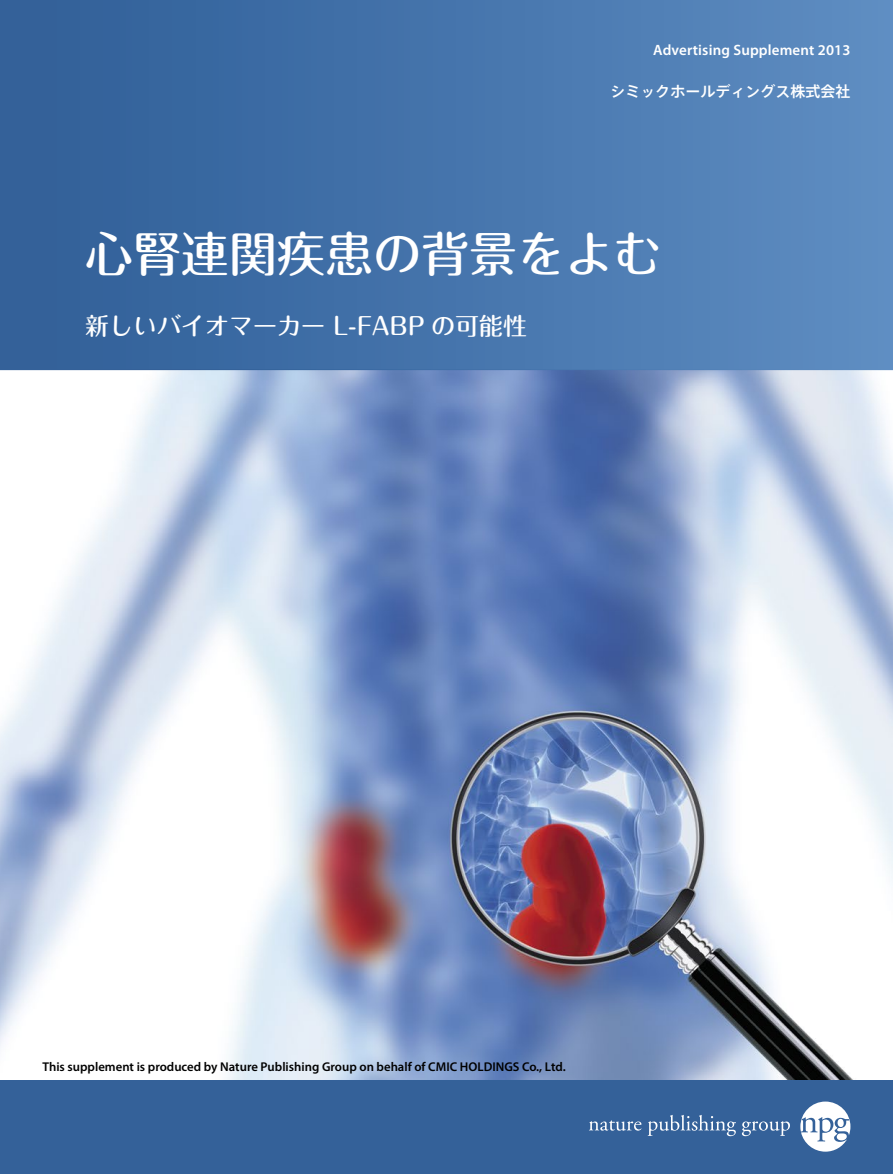
<style>
.page{position:relative;width:893px;height:1174px;background:#fff}
.page>*{position:absolute;margin:0;border:0;box-sizing:border-box;transform-origin:0 0}
.t1{font:500 48px "Maru Fo Pro";color:#fff}
.t2{font:500 24px "Maru Fo Pro";color:#fff}
.t3{font:600 15px "Myriad Pro";letter-spacing:.01em;color:#fff}
.t4{font:500 15px "Axis Std";color:#fff}
.t5{font:600 12.75px "Myriad Pro";color:#000}
</style>
<div class="page">
<img style="left:0;top:370px;width:893px;height:710px">
<svg style="left:0;top:0;width:893px;height:370px;background:#4675ac"></svg>
<div style="left:0;top:1080px;width:893px;height:94px;background:#346199"></div>
<svg style="left:800px;top:1101px;width:50px;height:50px"></svg>
<svg style="left:589px;top:1120px;width:52px;height:10px"></svg>
<svg style="left:648px;top:1114px;width:88px;height:22px;background:#587dab"></svg>
<svg style="left:742px;top:1121px;width:48px;height:15px"></svg>
<p class="t3" style="left:653px;top:40px;width:199px">Advertising Supplement 2013</p>
<p class="t4" style="left:610px;top:80px;width:241px">シミックホールディングス株式会社</p>
<h1 class="t1" style="left:85px;top:215px;width:577px">心腎連関疾患の背景をよむ</h1>
<h2 class="t2" style="left:85px;top:307px;width:444px">新しいバイオマーカー L-FABP の可能性</h2>
<p class="t5" style="left:43px;top:1058px;width:525px">This supplement is produced by Nature Publishing Group on behalf of CMIC HOLDINGS Co., Ltd.</p>
</div>
